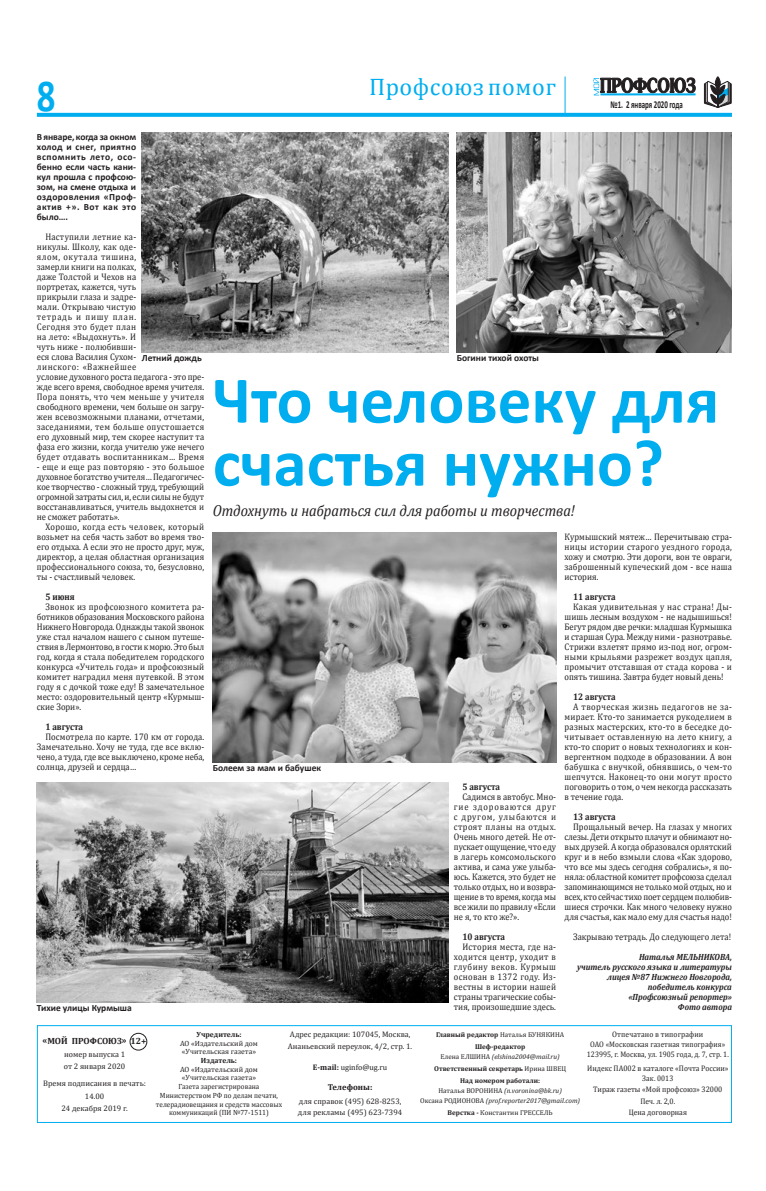
<style>
.page{position:relative;width:766px;height:1191px;background:#fff}
.page>*{position:absolute;margin:0;border:0;box-sizing:border-box;transform-origin:0 0}
.Заголовок_большой{font:700 67px/63px "Calibri";color:#00aeef}
.t1{font:700 46px "Calibri";color:#00aeef;scale:.8 1}
.Супер_рубрика{font:24px "Cambria";letter-spacing:.02em;color:#00aeef}
.Подзаголовок{font:italic 16px "Cambria";color:#231f20;scale:.9 1}
.t2{font:700 10.5px "Calibri";color:#231f20;scale:.66 1}
.Текст{font:9.5px/10px "Cambria";color:#231f20;text-align:justify;scale:.9 1}
.Врез_плотный{font:700 9.5px/10px "Calibri";letter-spacing:.035em;color:#231f20;text-align:justify}
.Фото{font:700 9.5px "Calibri";color:#231f20}
.Текст-2{font:700 9.5px "Cambria";color:#231f20;scale:.9 1}
.Подпись{font:italic 700 9px/10px "Cambria";color:#231f20;text-align:right;scale:.9 1}
.t3{font:700 9px "Cambria";color:#231f20}
.t4{font:700 8.5px "Cambria";color:#231f20}
.t5{font:8px/12.1px "Cambria";color:#231f20}
.t6{font:8px/11.4px "Cambria";color:#231f20;scale:.9 1}
.t7{font:8px/9.2px "Cambria";color:#231f20;text-align:center;scale:.94 1}
.t8{font:7.5px/8.7px "Cambria";color:#231f20}
.t9{font:700 7.5px "Cambria";color:#231f20}
.t10{font:700 7px/12.4px "Cambria";color:#231f20;text-align:center}
.t11{font:italic 7px/9.6px "Cambria";color:#231f20;text-align:center}
.t12{font:7px "Cambria";color:#231f20}
.s1{font-weight:700}
.s2{font-weight:400}
.s3{font-weight:400;font-style:italic}
.s4{font-style:normal}
</style>
<div class="page">
<svg style="left:37px;top:113px;width:694px;height:4px;background:#09b1ef"></svg>
<svg style="left:593px;top:77px;width:102px;height:18px"></svg>
<svg style="left:704px;top:77px;width:27px;height:31px"></svg>
<hr style="left:564px;top:77px;width:1px;height:38px;background:#00aeef">
<div style="left:37px;top:1025px;width:694px;height:98px;border:1px solid #00aeef"></div>
<div style="left:130px;top:1033px;width:17px;height:17px;border:1px solid #231f20;border-radius:50%"></div>
<img style="left:456px;top:132px;width:275px;height:220px">
<img style="left:213px;top:532px;width:343px;height:230px">
<img style="left:142px;top:132px;width:306px;height:220px">
<img style="left:37px;top:782px;width:411px;height:220px">
<p class="t1" style="left:37px;top:63px;width:25px">8</p>
<p class="Супер_рубрика" style="left:369px;top:73px;width:188px">Профсоюз помог</p>
<p class="t2" style="left:610px;top:97px;width:111px">№1. 2 января 2020 года</p>
<p class="Врез_плотный" style="left:37px;top:132px;width:101px">В январе, когда за окном холод и снег, приятно вспомнить лето, осо&shy;бенно если часть кани&shy;кул прошла с профсою&shy;зом, на смене отдыха и оздоровления «Проф&shy;актив +». Вот как это было….</p>
<p class="Текст" style="left:37px;top:232px;width:187px;text-align:left;text-indent:8px">Наступили летние ка-<br>никулы. Школу, как оде-<br>ялом, окутала тишина,<br>замерли книги на полках,<br>даже Толстой и Чехов на<br>портретах, кажется, чуть<br>прикрыли глаза и задре-<br>мали. Открываю чистую<br>тетрадь и пишу план.<br>Сегодня это будет план<br>на лето: «Выдохнуть». И<br>чуть ниже - полюбивши-<br>еся слова Василия Сухом-<br>линского: «Важнейшее<br>условие духовного роста педагога - это пре&shy;жде всего время, свободное время учителя.<br>Пора понять, что чем меньше у учителя свободного времени, чем больше он загру&shy;жен всевозможными планами, отчетами, заседаниями, тем больше опустошается его духовный мир, тем скорее наступит та фаза его жизни, когда учителю уже нечего будет отдавать воспитанникам… Время</p>
<p class="Текст" style="left:37px;top:462px;width:187px">- еще и еще раз повторяю - это большое духовное богатство учителя… Педагогичес&shy;кое творчество - сложный труд, требующий огромной затраты сил, и, если силы не будут восстанавливаться, учитель выдохнется и не сможет работать».</p>
<p class="Текст" style="left:37px;top:522px;width:187px;text-indent:9px">Хорошо, когда есть человек, который возьмет на себя часть забот во время тво&shy;его отдыха. А если это не просто друг, муж, директор, а целая областная организация профессионального союза, то, безусловно, ты - счастливый человек.</p>
<p class="Текст-2" style="left:45px;top:590px;width:34px">5 июня</p>
<p class="Текст" style="left:37px;top:602px;width:187px;text-indent:9px">Звонок из профсоюзного комитета ра&shy;ботников образования Московского района Нижнего Новгорода. Однажды такой звонок уже стал началом нашего с сыном путеше&shy;ствия в Лермонтово, в гости к морю. Это был год, когда я стала победителем городского конкурса «Учитель года» и профсоюзный комитет наградил меня путевкой. В этом году я с дочкой тоже еду! В замечательное место: оздоровительный центр «Курмыш&shy;ские Зори».</p>
<p class="Текст-2" style="left:45px;top:720px;width:43px">1 августа</p>
<p class="Текст" style="left:37px;top:732px;width:187px;text-indent:9px">Посмотрела по карте. 170 км от города.<br>Замечательно. Хочу не туда, где все вклю&shy;чено, а туда, где все выключено, кроме неба, солнца, друзей и сердца…</p>
<p class="Фото" style="left:142px;top:351px;width:61px">Летний дождь</p>
<p class="Фото" style="left:456px;top:351px;width:84px">Богини тихой охоты</p>
<p class="Заголовок_большой" style="left:213px;top:366px;width:508px">Что человеку для счастья нужно?</p>
<p class="Подзаголовок" style="left:213px;top:499px;width:404px">Отдохнуть и набраться сил для работы и творчества!</p>
<p class="Текст" style="left:564px;top:532px;width:187px">Курмышский мятеж… Перечитываю стра&shy;ницы истории старого уездного города, хожу и смотрю. Эти дороги, вон те овраги, заброшенный купеческий дом - все наша история.</p>
<p class="Текст-2" style="left:573px;top:590px;width:49px">11 августа</p>
<p class="Текст" style="left:564px;top:602px;width:187px;text-indent:9px">Какая удивительная у нас страна! Ды&shy;шишь лесным воздухом - не надышишься!<br>Бегут рядом две речки: младшая Курмышка и старшая Сура. Между ними - разнотравье.<br>Стрижи взлетят прямо из-под ног, огром&shy;ными крыльями разрежет воздух цапля, промычит отставшая от стада корова - и опять тишина. Завтра будет новый день!</p>
<p class="Текст-2" style="left:573px;top:690px;width:49px">12 августа</p>
<p class="Текст" style="left:564px;top:702px;width:187px;text-indent:9px">А творческая жизнь педагогов не за&shy;мирает. Кто-то занимается рукоделием в разных мастерских, кто-то в беседке до&shy;читывает оставленную на лето книгу, а кто-то спорит о новых технологиях и кон&shy;вергентном подходе в образовании. А вон бабушка с внучкой, обнявшись, о чем-то шепчутся. Наконец-то они могут просто поговорить о том, о чем некогда рассказать в течение года.</p>
<p class="Текст-2" style="left:573px;top:810px;width:49px">13 августа</p>
<p class="Текст" style="left:564px;top:822px;width:187px;text-indent:9px">Прощальный вечер. На глазах у многих слезы. Дети открыто плачут и обнимают но&shy;вых друзей. А когда образовался орлятский круг и в небо взмыли слова «Как здорово, что все мы здесь сегодня собрались», я по&shy;няла: областной комитет профсоюза сделал запоминающимся не только мой отдых, но и всех, кто сейчас тихо поет сердцем полюбив&shy;шиеся строчки. Как много человеку нужно для счастья, как мало ему для счастья надо!</p>
<p class="Текст" style="left:573px;top:932px;width:177px">Закрываю тетрадь. До следующего лета!</p>
<p class="Подпись" style="left:638px;top:952px;width:105px">Наталья МЕЛЬНИКОВА,</p>
<p class="Подпись" style="left:577px;top:962px;width:173px">учитель русского языка и литературы лицея №87 Нижнего Новгорода, победитель конкурса</p>
<p class="Подпись" style="left:628px;top:992px;width:116px">«Профсоюзный репортер»</p>
<p class="Подпись" style="left:677px;top:1002px;width:61px">Фото автора</p>
<p class="Фото" style="left:213px;top:761px;width:110px">Болеем за мам и бабушек</p>
<p class="Текст-2" style="left:462px;top:780px;width:43px">5 августа</p>
<p class="Текст" style="left:454px;top:792px;width:115px;text-indent:9px">Садимся в автобус. Мно&shy;гие здороваются друг с другом, улыбаются и строят планы на отдых.<br>Очень много детей. Не от&shy;пускает ощущение, что еду в лагерь комсомольского актива, и сама уже улыба&shy;юсь. Кажется, это будет не только отдых, но и возвра&shy;щение в то время, когда мы все жили по правилу «Если не я, то кто же?».</p>
<p class="Текст-2" style="left:462px;top:930px;width:49px">10 августа</p>
<p class="Текст" style="left:454px;top:942px;width:115px;text-indent:9px">История места, где на&shy;ходится центр, уходит в глубину веков. Курмыш основан в 1372 году. Из&shy;вестны в истории нашей страны трагические собы&shy;тия, произошедшие здесь.</p>
<p class="Фото" style="left:37px;top:1001px;width:96px">Тихие улицы Курмыша</p>
<p class="t3" style="left:43px;top:1035px;width:105px">«МОЙ ПРОФСОЮЗ» 12+</p>
<p class="t5" style="left:64px;top:1047px;width:62px">номер выпуска 1</p>
<p class="t5" style="left:64px;top:1059px;width:63px">от 2 января 2020</p>
<p class="t5" style="left:43px;top:1077px;width:104px;text-align:center">Время подписания в печать:<br>14.00<br>24 декабря 2019 г.</p>
<p class="t5" style="left:288px;top:1029px;width:126px;line-height:11.3px">Адрес редакции: 107045, Москва,<br>Ананьевский переулок, 4/2, стр. 1.</p>
<p class="t5" style="left:313px;top:1060px;width:76px"><span class="s1">Е-mail:</span> uginfo@ug.ru</p>
<p class="t4" style="left:328px;top:1081px;width:46px">Телефоны:</p>
<p class="t5" style="left:298px;top:1095px;width:106px;line-height:11.3px">для справок (495) 628-8253, для рекламы (495) 623-7394</p>
<p class="t9" style="left:196px;top:1029px;width:47px">Учредитель:</p>
<p class="t8" style="left:180px;top:1038px;width:79px">АО «Издательский дом «Учительская газета»</p>
<p class="t9" style="left:201px;top:1055px;width:38px">Издатель:</p>
<p class="t8" style="left:156px;top:1064px;width:128px;text-align:center">АО «Издательский дом «Учительская газета»<br>Газета зарегистрирована<br>Министерством РФ по делам печати, телерадиовещания и средств массовых коммуникаций (ПИ №77-1511)</p>
<p class="t10" style="left:436px;top:1027px;width:130px">Главный редактор <span class="s2">Наталья БУНЯКИНА<br></span>Шеф-редактор</p>
<p class="t10" style="left:434px;top:1049px;width:133px"><span class="s2">Елена ЕЛШИНА</span> <span class="s3">(elshina2004@mail.ru)<br></span>Ответственный секретарь <span class="s2">Ирина ШВЕЦ<br></span>Над номером работали:</p>
<p class="t11" style="left:420px;top:1085px;width:161px"><span class="s4">Наталья ВОРОНИНА</span> (n.voronina@bk.ru)<br><span class="s4">Оксана РОДИОНОВА</span> (prof.reporter2017@gmail.com)</p>
<p class="t12" style="left:447px;top:1108px;width:107px"><span class="s1">Верстка -</span> Константин ГРЕССЕЛЬ</p>
<p class="t7" style="left:590px;top:1030px;width:145px">Отпечатано в типографии<br>ОАО «Московская газетная типография»</p>
<p class="t6" style="left:586px;top:1046px;width:159px;line-height:14.3px">123995, г. Москва, ул. 1905 года, д. 7, стр. 1.<br>Индекс ПА002 в каталоге «Почта России»</p>
<p class="t6" style="left:593px;top:1072px;width:145px;text-align:center">Зак. 0013<br>Тираж газеты «Мой профсоюз» 32000<br>Печ. л. 2,0.<br>Цена договорная</p>
</div>
